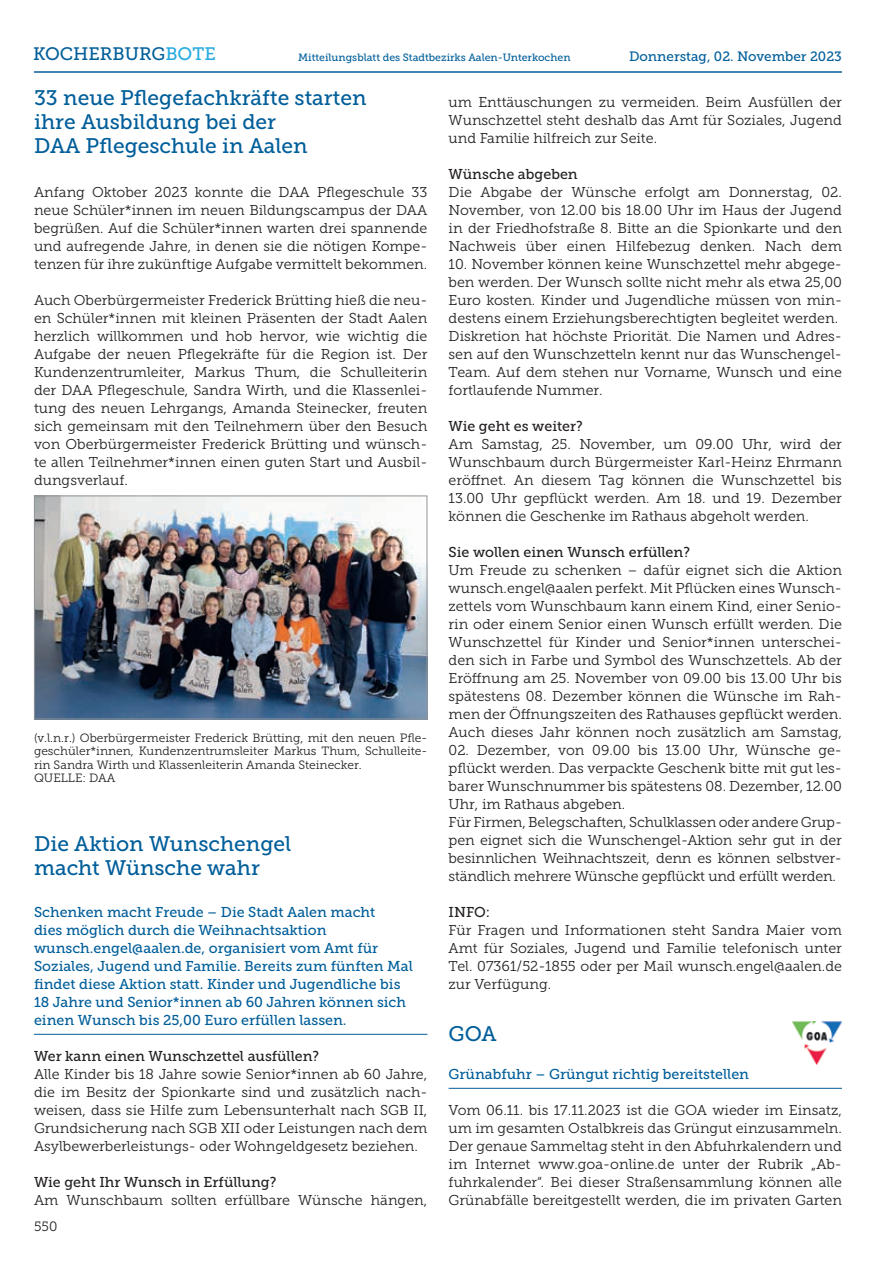
<style>
.page{position:relative;width:893px;height:1263px;background:#fff}
.page>*{position:absolute;margin:0;border:0;box-sizing:border-box;transform-origin:0 0}
.t1{font:21px/24px "Museo Slab 500";color:#005e9a}
.t2{font:18px "Museo Slab 500";color:#005e9a}
.t3{font:14.25px/18px "Museo Slab 300";color:#231f20;text-align:justify}
.t4{font:14.25px/18px "Museo Slab 500";color:#005e9a}
.t5{font:14.25px "Museo Slab 500";color:#231f20}
.t6{font:13.5px "Museo Slab 500";color:#005e9a}
.t7{font:13.5px "Museo Slab 300";color:#231f20}
.t8{font:12px/13.5px "Museo Slab 300";color:#231f20}
.t9{font:10.5px "Museo Slab 500";color:#005e9a}
.s1{color:#24aae1}
</style>
<div class="page">
<hr style="left:34px;top:71px;width:808px;height:2px;background:#005e9a">
<hr style="left:34px;top:1034px;width:393px;height:1px;background:#005e9a">
<hr style="left:449px;top:1088px;width:393px;height:1px;background:#005e9a">
<img style="left:36px;top:497px;width:389px;height:220px">
<div style="left:34px;top:495px;width:393px;height:224px;border:1px solid #939598"></div>
<img style="left:792px;top:1021px;width:50px;height:44px">
<p class="t2" style="left:33px;top:44px;width:184px">KOCHERBURG<span class="s1">BOTE</span></p>
<p class="t9" style="left:298px;top:51px;width:274px">Mitteilungsblatt des Stadtbezirks Aalen-Unterkochen</p>
<p class="t6" style="left:629px;top:49px;width:214px">Donnerstag, 02. November 2023</p>
<h1 class="t1" style="left:34px;top:86px;width:334px">33 neue Pflegefachkräfte starten ihre Ausbildung bei der<br>DAA Pflegeschule in Aalen</h1>
<p class="t3" style="left:34px;top:183px;width:395px">Anfang Oktober 2023 konnte die DAA Pflegeschule 33 neue Schüler*innen im neuen Bildungscampus der DAA begrüßen. Auf die Schüler*innen warten drei spannende und aufregende Jahre, in denen sie die nötigen Kompe&shy;tenzen für ihre zukünftige Aufgabe vermittelt bekommen.</p>
<p class="t3" style="left:34px;top:291px;width:395px">Auch Oberbürgermeister Frederick Brütting hieß die neu&shy;en Schüler*innen mit kleinen Präsenten der Stadt Aalen herzlich willkommen und hob hervor, wie wichtig die Aufgabe der neuen Pflegekräfte für die Region ist. Der Kundenzentrumleiter, Markus Thum, die Schulleiterin der DAA Pflegeschule, Sandra Wirth, und die Klassenlei&shy;tung des neuen Lehrgangs, Amanda Steinecker, freuten sich gemeinsam mit den Teilnehmern über den Besuch von Oberbürgermeister Frederick Brütting und wünsch&shy;te allen Teilnehmer*innen einen guten Start und Ausbil&shy;dungsverlauf.</p>
<p class="t8" style="left:34px;top:731px;width:395px">(v.l.n.r.) Oberbürgermeister Frederick Brütting, mit den neuen Pfle&shy;geschüler*innen, Kundenzentrumsleiter Markus Thum, Schulleite&shy;rin Sandra Wirth und Klassenleiterin Amanda Steinecker.<br>QUELLE: DAA</p>
<h1 class="t1" style="left:34px;top:832px;width:259px">Die Aktion Wunschengel macht Wünsche wahr</h1>
<p class="t4" style="left:34px;top:903px;width:380px">Schenken macht Freude – Die Stadt Aalen macht<br>dies möglich durch die Weihnachtsaktion wunsch.engel@aalen.de, organisiert vom Amt für Soziales, Jugend und Familie. Bereits zum fünften Mal findet diese Aktion statt. Kinder und Jugendliche bis 18 Jahre und Senior*innen ab 60 Jahren können sich einen Wunsch bis 25,00 Euro erfüllen lassen.</p>
<p class="t5" style="left:34px;top:1048px;width:287px">Wer kann einen Wunschzettel ausfüllen?</p>
<p class="t3" style="left:34px;top:1065px;width:395px">Alle Kinder bis 18 Jahre sowie Senior*innen ab 60 Jahre, die im Besitz der Spionkarte sind und zusätzlich nach&shy;weisen, dass sie Hilfe zum Lebensunterhalt nach SGB II, Grundsicherung nach SGB XII oder Leistungen nach dem Asylbewerberleistungs- oder Wohngeldgesetz beziehen.</p>
<p class="t5" style="left:34px;top:1174px;width:244px">Wie geht Ihr Wunsch in Erfüllung?</p>
<p class="t3" style="left:34px;top:1191px;width:395px">Am Wunschbaum sollten erfüllbare Wünsche hängen,</p>
<p class="t7" style="left:34px;top:1218px;width:25px">550</p>
<p class="t3" style="left:449px;top:93px;width:395px">um Enttäuschungen zu vermeiden. Beim Ausfüllen der Wunschzettel steht deshalb das Amt für Soziales, Jugend und Familie hilfreich zur Seite.</p>
<p class="t5" style="left:449px;top:166px;width:131px">Wünsche abgeben</p>
<p class="t3" style="left:449px;top:183px;width:395px">Die Abgabe der Wünsche erfolgt am Donnerstag, 02.<br>November, von 12.00 bis 18.00 Uhr im Haus der Jugend in der Friedhofstraße 8. Bitte an die Spionkarte und den Nachweis über einen Hilfebezug denken. Nach dem</p>
<p class="t3" style="left:449px;top:255px;width:395px;text-align:left">10. November können keine Wunschzettel mehr abgege&shy;ben werden. Der Wunsch sollte nicht mehr als etwa 25,00<br>Euro kosten. Kinder und Jugendliche müssen von min&shy;destens einem Erziehungsberechtigten begleitet werden.<br>Diskretion hat höchste Priorität. Die Namen und Adres&shy;sen auf den Wunschzetteln kennt nur das Wunschengel-Team. Auf dem stehen nur Vorname, Wunsch und eine fortlaufende Nummer.</p>
<p class="t5" style="left:449px;top:418px;width:136px">Wie geht es weiter?</p>
<p class="t3" style="left:449px;top:435px;width:395px">Am Samstag, 25. November, um 09.00 Uhr, wird der Wunschbaum durch Bürgermeister Karl-Heinz Ehrmann eröffnet. An diesem Tag können die Wunschzettel bis 13.00 Uhr gepflückt werden. Am 18. und 19. Dezember können die Geschenke im Rathaus abgeholt werden.</p>
<p class="t5" style="left:449px;top:544px;width:243px">Sie wollen einen Wunsch erfüllen?</p>
<p class="t3" style="left:449px;top:561px;width:395px">Um Freude zu schenken – dafür eignet sich die Aktion wunsch.engel@aalen perfekt. Mit Pflücken eines Wunsch&shy;zettels vom Wunschbaum kann einem Kind, einer Senio&shy;rin oder einem Senior einen Wunsch erfüllt werden. Die Wunschzettel für Kinder und Senior*innen unterschei&shy;den sich in Farbe und Symbol des Wunschzettels. Ab der Eröffnung am 25. November von 09.00 bis 13.00 Uhr bis spätestens 08. Dezember können die Wünsche im Rah&shy;men der Öffnungszeiten des Rathauses gepflückt werden.<br>Auch dieses Jahr können noch zusätzlich am Samstag,</p>
<p class="t3" style="left:449px;top:741px;width:395px;text-align:left">02. Dezember, von 09.00 bis 13.00 Uhr, Wünsche ge&shy;pflückt werden. Das verpackte Geschenk bitte mit gut les&shy;barer Wunschnummer bis spätestens 08. Dezember, 12.00<br>Uhr, im Rathaus abgeben.<br>Für Firmen, Belegschaften, Schulklassen oder andere Grup&shy;pen eignet sich die Wunschengel-Aktion sehr gut in der besinnlichen Weihnachtszeit, denn es können selbstver&shy;ständlich mehrere Wünsche gepflückt und erfüllt werden.</p>
<p class="t5" style="left:449px;top:904px;width:43px">INFO:</p>
<p class="t3" style="left:449px;top:921px;width:395px">Für Fragen und Informationen steht Sandra Maier vom Amt für Soziales, Jugend und Familie telefonisch unter Tel. 07361/52-1855 oder per Mail wunsch.engel@aalen.de zur Verfügung.</p>
<h1 class="t1" style="left:449px;top:1022px;width:50px">GOA</h1>
<p class="t4" style="left:449px;top:1065px;width:302px">Grünabfuhr – Grüngut richtig bereitstellen</p>
<p class="t3" style="left:449px;top:1101px;width:395px">Vom 06.11. bis 17.11.2023 ist die GOA wieder im Einsatz, um im gesamten Ostalbkreis das Grüngut einzusammeln.<br>Der genaue Sammeltag steht in den Abfuhrkalendern und im Internet www.goa-online.de unter der Rubrik „Ab&shy;fuhrkalender“. Bei dieser Straßensammlung können alle Grünabfälle bereitgestellt werden, die im privaten Garten</p>
</div>
